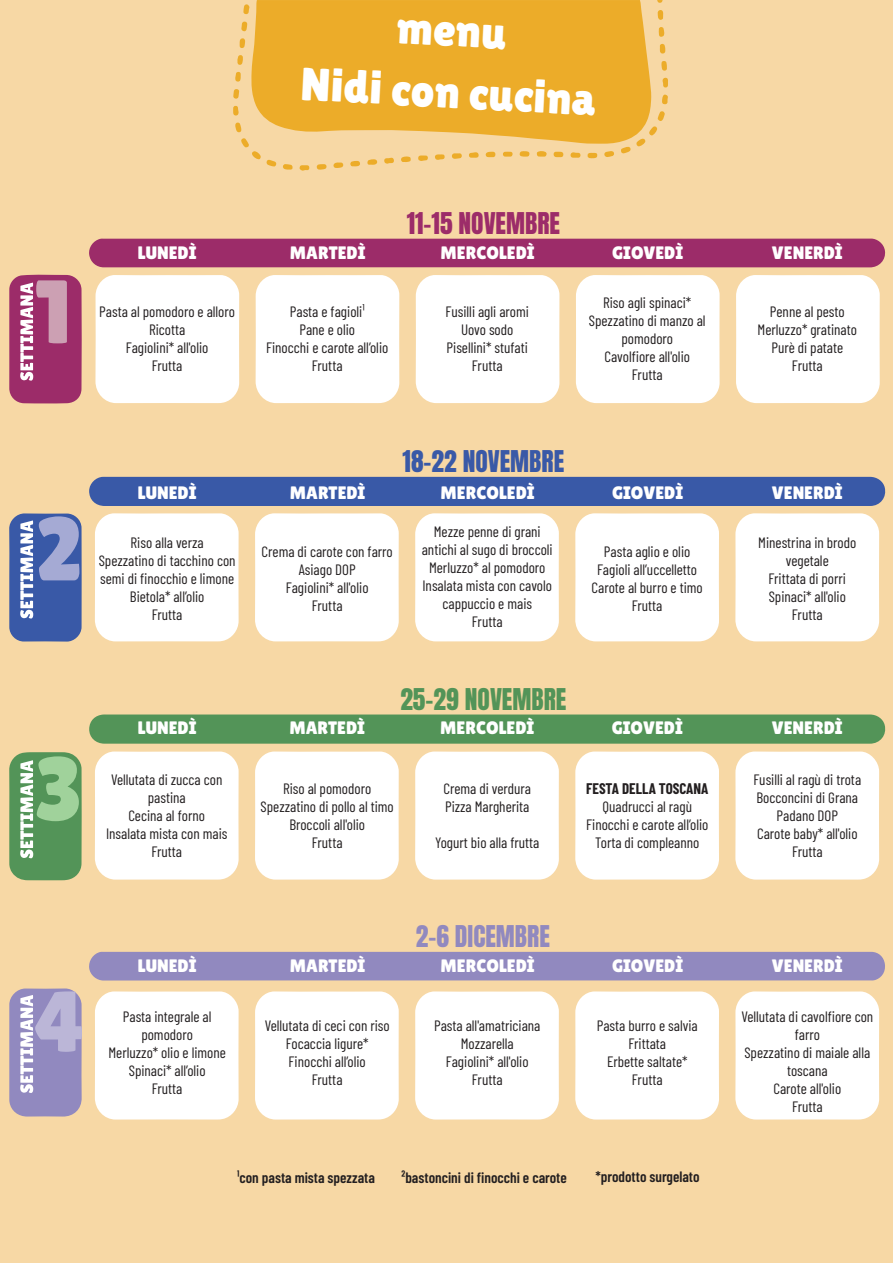
<style>
.page{position:relative;width:893px;height:1263px;background:#f7d8a5}
.page>*{position:absolute;margin:0;border:0;box-sizing:border-box;transform-origin:0 0}
.t1{font:46.5px/61.5px "Lilita One";color:#fff;text-align:center}
.t2{font:25.5px "Anton";color:#9c2c69}
.t3{font:25.5px "Anton";color:#3959a7}
.t4{font:25.5px "Anton";color:#539458}
.t5{font:25.5px "Anton";color:#9189bf}
.t6{font:18px "Lilita One";color:#fff}
.t7{font:15px/18px "Barlow Condensed";color:#231f20;text-align:center}
.t8{font:600 15px "Barlow Condensed";color:#231f20}
.t9{font:700 15px "Barlow Condensed";color:#231f20}
</style>
<div class="page">
<svg style="left:251px;top:0;width:400px;height:144px;background:#ecaf33"></svg>
<svg style="left:241px;top:21px;width:6px;height:11px"></svg>
<svg style="left:657px;top:0;width:6px;height:3px"></svg>
<svg style="left:553px;top:152px;width:10px;height:5px"></svg>
<svg style="left:587px;top:152px;width:10px;height:7px"></svg>
<svg style="left:519px;top:151px;width:11px;height:6px"></svg>
<svg style="left:537px;top:151px;width:10px;height:6px"></svg>
<svg style="left:452px;top:153px;width:10px;height:6px"></svg>
<svg style="left:384px;top:157px;width:10px;height:7px"></svg>
<svg style="left:657px;top:10px;width:7px;height:10px"></svg>
<svg style="left:241px;top:138px;width:35px;height:29px"></svg>
<svg style="left:485px;top:151px;width:11px;height:7px"></svg>
<svg style="left:243px;top:4px;width:6px;height:10px"></svg>
<svg style="left:317px;top:164px;width:10px;height:6px"></svg>
<svg style="left:401px;top:156px;width:10px;height:6px"></svg>
<svg style="left:621px;top:111px;width:44px;height:42px"></svg>
<svg style="left:660px;top:44px;width:5px;height:10px"></svg>
<svg style="left:350px;top:161px;width:10px;height:5px"></svg>
<svg style="left:333px;top:162px;width:10px;height:6px"></svg>
<svg style="left:235px;top:122px;width:6px;height:10px"></svg>
<svg style="left:661px;top:61px;width:6px;height:10px"></svg>
<svg style="left:659px;top:27px;width:5px;height:10px"></svg>
<svg style="left:367px;top:159px;width:10px;height:6px"></svg>
<svg style="left:418px;top:155px;width:10px;height:6px"></svg>
<svg style="left:570px;top:152px;width:10px;height:6px"></svg>
<svg style="left:469px;top:152px;width:10px;height:6px"></svg>
<svg style="left:239px;top:38px;width:7px;height:10px"></svg>
<svg style="left:662px;top:94px;width:6px;height:10px"></svg>
<svg style="left:235px;top:72px;width:6px;height:10px"></svg>
<svg style="left:283px;top:164px;width:10px;height:6px"></svg>
<svg style="left:299px;top:165px;width:10px;height:6px"></svg>
<svg style="left:435px;top:154px;width:10px;height:6px"></svg>
<svg style="left:604px;top:151px;width:10px;height:6px"></svg>
<svg style="left:233px;top:89px;width:6px;height:10px"></svg>
<svg style="left:662px;top:78px;width:6px;height:10px"></svg>
<svg style="left:237px;top:55px;width:6px;height:10px"></svg>
<svg style="left:233px;top:106px;width:6px;height:10px"></svg>
<svg style="left:503px;top:152px;width:10px;height:5px"></svg>
<div style="left:95px;top:275px;width:144px;height:128px;background:#fff"></div>
<div style="left:255px;top:275px;width:144px;height:128px;background:#fff"></div>
<div style="left:416px;top:275px;width:143px;height:128px;background:#fff"></div>
<div style="left:576px;top:275px;width:144px;height:128px;background:#fff"></div>
<div style="left:736px;top:275px;width:144px;height:128px;background:#fff"></div>
<div style="left:89px;top:239px;width:797px;height:28px;background:#9c2c69"></div>
<svg style="left:9px;top:274px;width:73px;height:130px;background:#ae5582"></svg>
<div style="left:95px;top:513px;width:144px;height:128px;background:#fff"></div>
<div style="left:255px;top:513px;width:144px;height:128px;background:#fff"></div>
<div style="left:415px;top:513px;width:144px;height:128px;background:#fff"></div>
<div style="left:575px;top:513px;width:144px;height:128px;background:#fff"></div>
<div style="left:735px;top:513px;width:144px;height:128px;background:#fff"></div>
<div style="left:89px;top:477px;width:797px;height:29px;background:#3959a7"></div>
<svg style="left:9px;top:513px;width:73px;height:129px;background:#657bb7"></svg>
<svg style="left:89px;top:714px;width:797px;height:30px;background:#59965a"></svg>
<div style="left:95px;top:751px;width:144px;height:129px;background:#fff"></div>
<div style="left:255px;top:751px;width:144px;height:129px;background:#fff"></div>
<div style="left:415px;top:751px;width:144px;height:129px;background:#fff"></div>
<div style="left:575px;top:751px;width:144px;height:129px;background:#fff"></div>
<div style="left:735px;top:751px;width:144px;height:129px;background:#fff"></div>
<svg style="left:9px;top:752px;width:73px;height:128px;background:#77ab76"></svg>
<div style="left:89px;top:952px;width:796px;height:28px;background:#9189bf"></div>
<div style="left:95px;top:991px;width:144px;height:128px;background:#fff"></div>
<div style="left:255px;top:991px;width:144px;height:128px;background:#fff"></div>
<div style="left:415px;top:991px;width:144px;height:128px;background:#fff"></div>
<div style="left:575px;top:991px;width:144px;height:128px;background:#fff"></div>
<div style="left:735px;top:991px;width:144px;height:128px;background:#fff"></div>
<svg style="left:9px;top:988px;width:73px;height:129px;background:#a69ec7"></svg>
<h1 class="t1" style="left:306px;top:-9px;width:297px;rotate:3deg">menu<br>Nidi con cucina</h1>
<h2 class="t2" style="left:407px;top:210px;width:155px">11-15 NOVEMBRE</h2>
<p class="t6" style="left:138px;top:243px;width:60px">LUNEDÌ</p>
<p class="t6" style="left:290px;top:243px;width:77px">MARTEDÌ</p>
<p class="t6" style="left:441px;top:243px;width:96px">MERCOLEDÌ</p>
<p class="t6" style="left:612px;top:243px;width:73px">GIOVEDÌ</p>
<p class="t6" style="left:772px;top:243px;width:72px">VENERDÌ</p>
<p class="t7" style="left:99px;top:302px;width:137px">Pasta al pomodoro e alloro<br>Ricotta<br>Fagiolini* all'olio<br>Frutta</p>
<p class="t7" style="left:266px;top:302px;width:124px">Pasta e fagioli¹<br>Pane e olio<br>Finocchi e carote all’olio<br>Frutta</p>
<p class="t7" style="left:589px;top:293px;width:118px">Riso agli spinaci*<br>Spezzatino di manzo al pomodoro<br>Cavolfiore all'olio<br>Frutta</p>
<p class="t7" style="left:757px;top:302px;width:101px">Penne al pesto<br>Merluzzo* gratinato<br>Purè di patate<br>Frutta</p>
<p class="t7" style="left:446px;top:302px;width:85px">Fusilli agli aromi<br>Uovo sodo<br>Pisellini* stufati<br>Frutta</p>
<h2 class="t3" style="left:403px;top:448px;width:163px">18-22 NOVEMBRE</h2>
<p class="t6" style="left:138px;top:482px;width:60px">LUNEDÌ</p>
<p class="t6" style="left:290px;top:482px;width:77px">MARTEDÌ</p>
<p class="t6" style="left:441px;top:482px;width:96px">MERCOLEDÌ</p>
<p class="t6" style="left:612px;top:482px;width:73px">GIOVEDÌ</p>
<p class="t6" style="left:772px;top:482px;width:72px">VENERDÌ</p>
<p class="t7" style="left:99px;top:532px;width:138px">Riso alla verza<br>Spezzatino di tacchino con semi di finocchio e limone<br>Bietola* all’olio<br>Frutta</p>
<p class="t7" style="left:422px;top:521px;width:132px">Mezze penne di grani antichi al sugo di broccoli<br>Merluzzo* al pomodoro<br>Insalata mista con cavolo cappuccio e mais<br>Frutta</p>
<p class="t7" style="left:262px;top:541px;width:133px">Crema di carote con farro<br>Asiago DOP<br>Fagiolini* all'olio<br>Frutta</p>
<p class="t7" style="left:758px;top:532px;width:99px">Minestrina in brodo vegetale<br>Frittata di porri<br>Spinaci* all'olio<br>Frutta</p>
<p class="t7" style="left:591px;top:541px;width:113px">Pasta aglio e olio<br>Fagioli all’uccelletto<br>Carote al burro e timo<br>Frutta</p>
<h2 class="t4" style="left:400px;top:686px;width:168px">25-29 NOVEMBRE</h2>
<p class="t6" style="left:138px;top:718px;width:60px">LUNEDÌ</p>
<p class="t6" style="left:289px;top:718px;width:77px">MARTEDÌ</p>
<p class="t6" style="left:440px;top:718px;width:96px">MERCOLEDÌ</p>
<p class="t6" style="left:612px;top:718px;width:73px">GIOVEDÌ</p>
<p class="t6" style="left:772px;top:718px;width:72px">VENERDÌ</p>
<p class="t7" style="left:106px;top:769px;width:123px">Vellutata di zucca con pastina<br>Cecina al forno<br>Insalata mista con mais<br>Frutta</p>
<p class="t7" style="left:261px;top:778px;width:135px">Riso al pomodoro<br>Spezzatino di pollo al timo<br>Broccoli all'olio<br>Frutta</p>
<p class="t9" style="left:586px;top:778px;width:124px">FESTA DELLA TOSCANA</p>
<p class="t7" style="left:443px;top:778px;width:89px;text-align:left">Crema di verdura<br>Pizza Margherita</p>
<p class="t7" style="left:435px;top:832px;width:106px">Yogurt bio alla frutta</p>
<p class="t7" style="left:586px;top:796px;width:124px">Quadrucci al ragù<br>Finocchi e carote all’olio<br>Torta di compleanno</p>
<h2 class="t5" style="left:416px;top:923px;width:135px">2-6 DICEMBRE</h2>
<p class="t7" style="left:753px;top:769px;width:109px">Fusilli al ragù di trota<br>Bocconcini di Grana<br>Padano DOP<br>Carote baby* all'olio<br>Frutta</p>
<p class="t6" style="left:138px;top:956px;width:60px">LUNEDÌ</p>
<p class="t6" style="left:290px;top:956px;width:77px">MARTEDÌ</p>
<p class="t6" style="left:441px;top:956px;width:96px">MERCOLEDÌ</p>
<p class="t6" style="left:612px;top:956px;width:73px">GIOVEDÌ</p>
<p class="t6" style="left:772px;top:956px;width:72px">VENERDÌ</p>
<p class="t7" style="left:108px;top:1006px;width:119px">Pasta integrale al pomodoro<br>Merluzzo* olio e limone<br>Spinaci* all’olio<br>Frutta</p>
<p class="t7" style="left:265px;top:1015px;width:127px">Vellutata di ceci con riso<br>Focaccia ligure*<br>Finocchi all’olio<br>Frutta</p>
<p class="t7" style="left:597px;top:1015px;width:102px">Pasta burro e salvia<br>Frittata<br>Erbette saltate*<br>Frutta</p>
<p class="t7" style="left:741px;top:1007px;width:133px">Vellutata di cavolfiore con farro<br>Spezzatino di maiale alla toscana<br>Carote all'olio<br>Frutta</p>
<p class="t7" style="left:434px;top:1015px;width:108px">Pasta all'amatriciana<br>Mozzarella<br>Fagiolini* all'olio<br>Frutta</p>
<p class="t8" style="left:237px;top:1166px;width:139px">¹con pasta mista spezzata</p>
<p class="t8" style="left:402px;top:1166px;width:167px">²bastoncini di finocchi e carote</p>
<p class="t8" style="left:595px;top:1166px;width:106px">*prodotto surgelato</p>
</div>
